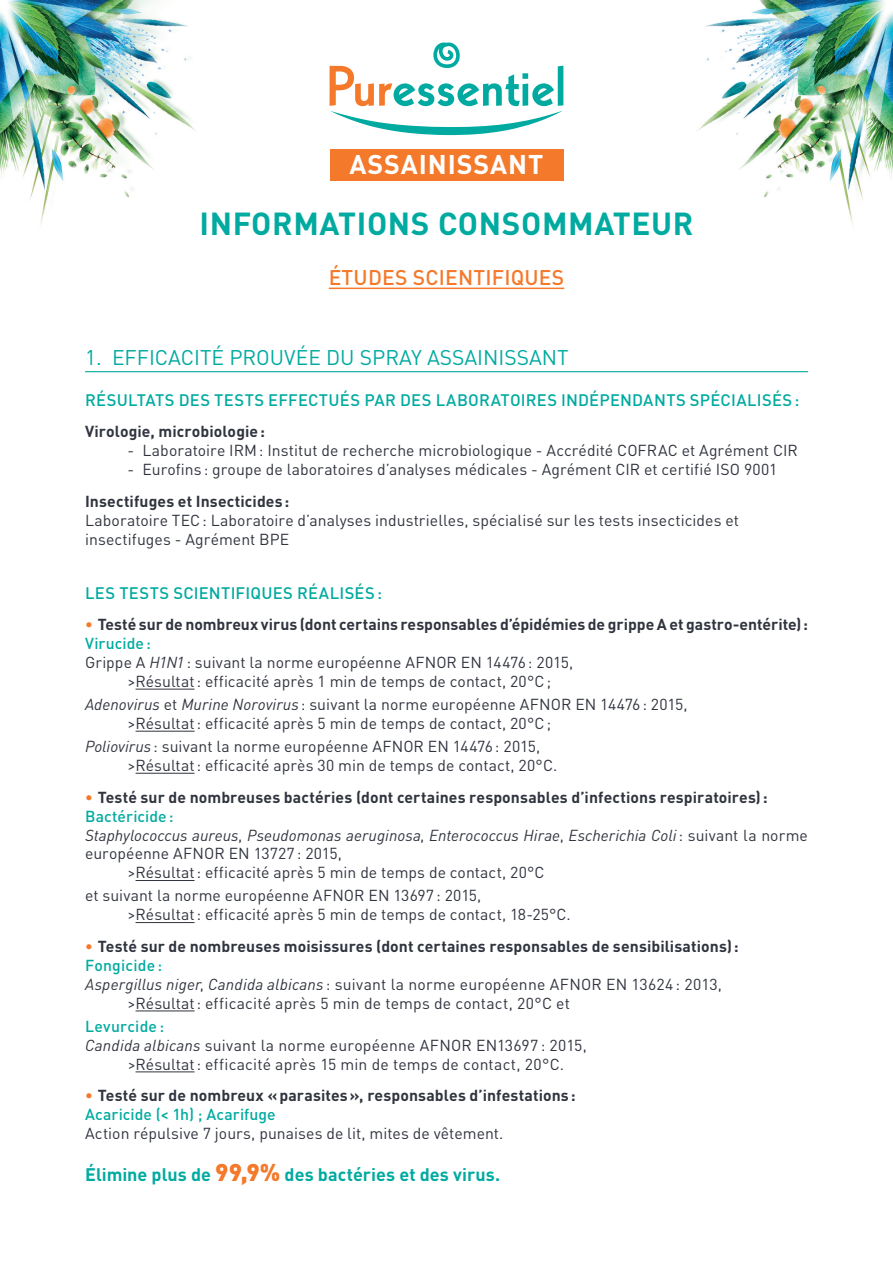
<style>
.page{position:relative;width:893px;height:1263px;background:#fff}
.page>*{position:absolute;margin:0;border:0;box-sizing:border-box;transform-origin:0 0}
.t1{font:700 31.5px "DIN Pro";letter-spacing:.02em;color:#00aaa0}
.t2{font:700 26.7px "DIN Pro";letter-spacing:.035em;color:#fff}
.t3{font:21px "DIN Pro";color:#00aaa0}
.t4{font:500 21px "DIN Pro";letter-spacing:.01em;color:#f4792a}
.t5{font:700 18px "DIN Pro";color:#00aaa0}
.t6{font:500 16.5px "DIN Pro";letter-spacing:.015em;color:#00aaa0}
.t7{font:15.75px/18.9px "DIN Pro";letter-spacing:.005em;color:#30343e}
.t8{font:700 15.75px/18.9px "DIN Pro";letter-spacing:.005em;color:#30343e}
.t9{font:italic 15.75px "DIN Pro";letter-spacing:.005em;color:#30343e}
.t10{font:500 15.75px "DIN Pro";letter-spacing:.015em;color:#00aaa0}
.s1{color:#f4792a}
.s2{font-style:italic}
.s3{font-style:normal}
.s4{font-weight:500;color:#00aaa0}
.s5{font-weight:900;font-size:24px;color:#f4792a}
</style>
<div class="page">
<img style="left:0;top:0;width:196px;height:226px">
<img style="left:697px;top:0;width:196px;height:226px">
<hr style="left:85px;top:371px;width:723px;height:1px;background:#00aaa0">
<hr style="left:136px;top:689px;width:59px;height:1px;background:#30343e">
<hr style="left:136px;top:731px;width:59px;height:1px;background:#30343e">
<hr style="left:136px;top:773px;width:59px;height:1px;background:#30343e">
<hr style="left:136px;top:880px;width:59px;height:1px;background:#30343e">
<hr style="left:136px;top:922px;width:59px;height:1px;background:#30343e">
<hr style="left:136px;top:1010px;width:59px;height:1px;background:#30343e">
<hr style="left:136px;top:1071px;width:59px;height:1px;background:#30343e">
<hr style="left:329px;top:288px;width:235px;height:1px;background:#f4792a">
<div style="left:330px;top:149px;width:233px;height:32px;background:#f4792a"></div>
<svg style="left:330px;top:43px;width:233px;height:92px"></svg>
<h2 class="t2" style="left:349px;top:142px;width:196px">ASSAINISSANT</h2>
<h1 class="t1" style="left:199px;top:197px;width:496px">INFORMATIONS CONSOMMATEUR</h1>
<h3 class="t4" style="left:329px;top:261px;width:237px">ÉTUDES SCIENTIFIQUES</h3>
<h3 class="t3" style="left:85px;top:341px;width:485px">1. EFFICACITÉ PROUVÉE DU SPRAY ASSAINISSANT</h3>
<p class="t6" style="left:85px;top:386px;width:716px">RÉSULTATS DES TESTS EFFECTUÉS PAR DES LABORATOIRES INDÉPENDANTS SPÉCIALISÉS:</p>
<p class="t8" style="left:85px;top:420px;width:181px">Virologie, microbiologie:</p>
<p class="t7" style="left:128px;top:440px;width:672px">- Laboratoire IRM: Institut de recherche microbiologique - Accrédité COFRAC et Agrément CIR</p>
<p class="t7" style="left:128px;top:459px;width:651px">- Eurofins : groupe de laboratoires d’analyses médicales - Agrément CIR et certifié ISO 9001</p>
<p class="t8" style="left:85px;top:490px;width:206px">Insectifuges et Insecticides :</p>
<p class="t7" style="left:85px;top:509px;width:655px">Laboratoire TEC: Laboratoire d’analyses industrielles, spécialisé sur les tests insecticides et insectifuges - Agrément BPE</p>
<p class="t6" style="left:85px;top:579px;width:298px">LES TESTS SCIENTIFIQUES RÉALISÉS:</p>
<p class="t8" style="left:85px;top:613px;width:724px"><span class="s1">•</span> Testé sur de nombreux virus (dont certains responsables d’épidémies de grippe A et gastro-entérite):</p>
<p class="t10" style="left:85px;top:631px;width:67px">Virucide:</p>
<p class="t7" style="left:85px;top:651px;width:490px">Grippe A <span class="s2">H1N1</span> : suivant la norme européenne AFNOR EN 14476: 2015,</p>
<p class="t7" style="left:128px;top:670px;width:425px">&gt;Résultat: efficacité après 1 min de temps de contact, 20°C;</p>
<p class="t7" style="left:128px;top:693px;width:561px;text-indent:-43px"><span class="s2">Adenovirus</span> et <span class="s2">Murine Norovirus</span> : suivant la norme européenne AFNOR EN 14476: 2015, &gt;Résultat: efficacité après 5 min de temps de contact, 20°C;</p>
<p class="t7" style="left:128px;top:735px;width:431px;text-indent:-43px"><span class="s2">Poliovirus</span> : suivant la norme européenne AFNOR EN 14476: 2015, &gt;Résultat: efficacité après 30 min de temps de contact, 20°C.</p>
<p class="t8" style="left:85px;top:786px;width:684px"><span class="s1">•</span> Testé sur de nombreuses bactéries (dont certaines responsables d’infections respiratoires):</p>
<p class="t10" style="left:85px;top:803px;width:90px">Bactéricide:</p>
<p class="t9" style="left:85px;top:822px;width:724px">Staphylococcus aureus<span class="s3">,</span> Pseudomonas aeruginosa<span class="s3">,</span> Enterococcus Hirae<span class="s3">,</span> Escherichia Coli<span class="s3">: suivant la norme</span></p>
<p class="t7" style="left:85px;top:843px;width:258px">européenne AFNOR EN 13727: 2015,</p>
<p class="t7" style="left:128px;top:862px;width:418px">&gt;Résultat: efficacité après 5 min de temps de contact, 20°C</p>
<p class="t7" style="left:128px;top:885px;width:445px;text-indent:-43px">et suivant la norme européenne AFNOR EN 13697: 2015,<br>&gt;Résultat: efficacité après 5 min de temps de contact, 18-25°C.</p>
<p class="t8" style="left:85px;top:935px;width:655px"><span class="s1">•</span> Testé sur de nombreuses moisissures (dont certaines responsables de sensibilisations):</p>
<p class="t10" style="left:85px;top:952px;width:79px">Fongicide :</p>
<p class="t7" style="left:85px;top:973px;width:638px"><span class="s2">Aspergillus niger</span>, <span class="s2">Candida albicans</span> : suivant la norme européenne AFNOR EN 13624 : 2013,</p>
<p class="t7" style="left:128px;top:992px;width:444px">&gt;Résultat: efficacité après 5 min de temps de contact, 20°C et</p>
<p class="t10" style="left:85px;top:1013px;width:81px">Levurcide :</p>
<p class="t7" style="left:85px;top:1034px;width:503px"><span class="s2">Candida albicans</span> suivant la norme européenne AFNOR EN13697 : 2015,</p>
<p class="t7" style="left:128px;top:1053px;width:438px">&gt;Résultat: efficacité après 15 min de temps de contact, 20°C.</p>
<p class="t8" style="left:85px;top:1084px;width:492px"><span class="s1">•</span> Testé sur de nombreux «parasites», responsables d’infestations:<br><span class="s4">Acaricide (&lt; 1h) ; Acarifuge</span></p>
<p class="t7" style="left:85px;top:1122px;width:420px">Action répulsive 7 jours, punaises de lit, mites de vêtement.</p>
<p class="t5" style="left:85px;top:1159px;width:417px">Élimine plus de <span class="s5">99,9%</span> des bactéries et des virus.</p>
</div>
